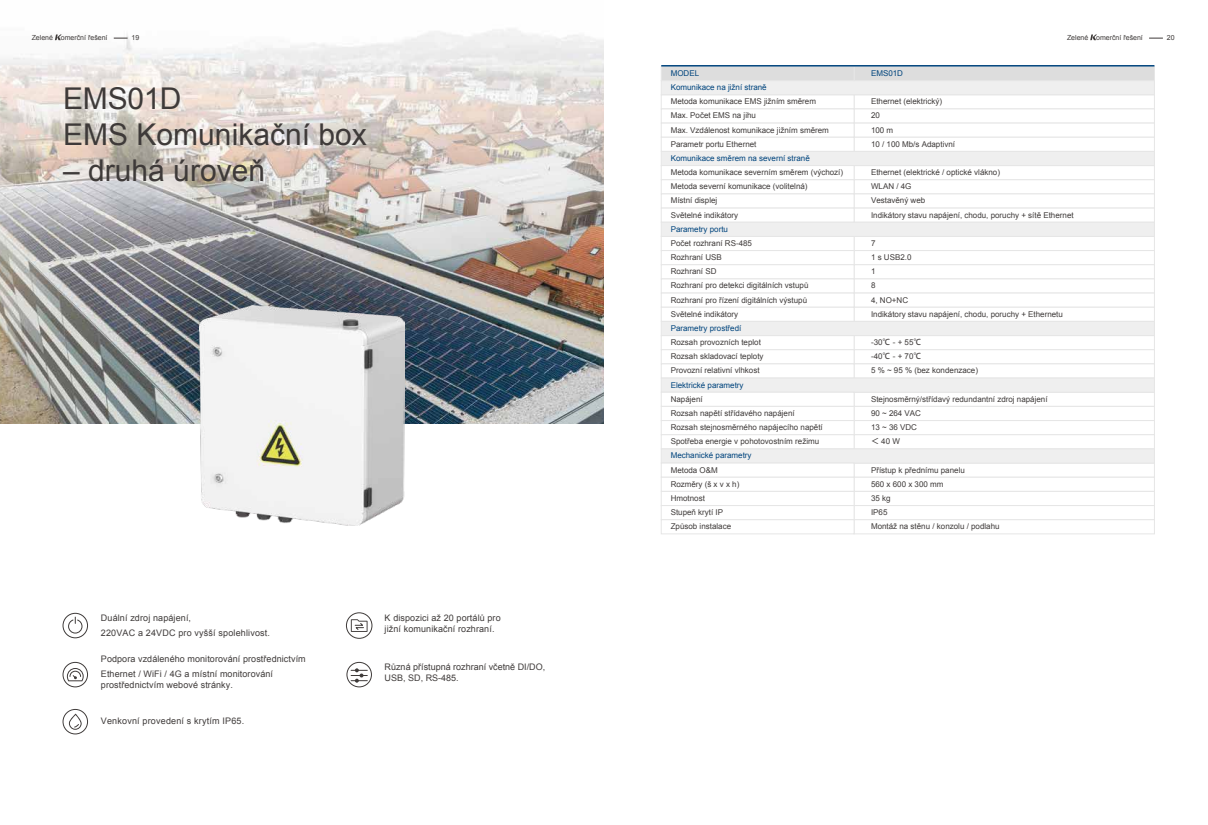
<style>
.page{position:relative;width:1208px;height:825px;background:#fff}
.page>*{position:absolute;margin:0;border:0;box-sizing:border-box;transform-origin:0 0}
.t1{font:30px/36px "Arial";color:#3e3a39}
.t2{font:9px/10.8px "Arial";letter-spacing:.01em;color:#3f3b3a}
.t3{font:8px/14.2px "Arial";color:#3f3b3a}
.t4{font:8px "Arial";color:#00447d}
.t5{font:7px "Arial";color:#3e3a39}
.s1{font-family:"Mi Sans Normal G Bpc EUC H"}
</style>
<div class="page">
<img style="left:0;top:29px;width:604px;height:394px">
<div style="left:854px;top:95px;width:300px;height:14px;background:#fff;border:1px solid #e6e6e6"></div>
<div style="left:854px;top:109px;width:300px;height:14px;background:#fff;border:1px solid #e6e6e6"></div>
<div style="left:854px;top:123px;width:300px;height:14px;background:#fff;border:1px solid #e6e6e6"></div>
<div style="left:854px;top:137px;width:300px;height:15px;background:#fff;border:1px solid #e6e6e6"></div>
<div style="left:854px;top:165px;width:300px;height:15px;background:#fff;border:1px solid #e6e6e6"></div>
<div style="left:854px;top:180px;width:300px;height:14px;background:#fff;border:1px solid #e6e6e6"></div>
<div style="left:854px;top:194px;width:300px;height:14px;background:#fff;border:1px solid #e6e6e6"></div>
<div style="left:854px;top:208px;width:300px;height:14px;background:#fff;border:1px solid #e6e6e6"></div>
<div style="left:854px;top:250px;width:300px;height:15px;background:#fff;border:1px solid #e6e6e6"></div>
<div style="left:854px;top:265px;width:300px;height:14px;background:#fff;border:1px solid #e6e6e6"></div>
<div style="left:854px;top:279px;width:300px;height:14px;background:#fff;border:1px solid #e6e6e6"></div>
<div style="left:854px;top:293px;width:300px;height:14px;background:#fff;border:1px solid #e6e6e6"></div>
<div style="left:854px;top:307px;width:300px;height:15px;background:#fff;border:1px solid #e6e6e6"></div>
<div style="left:854px;top:335px;width:300px;height:15px;background:#fff;border:1px solid #e6e6e6"></div>
<div style="left:854px;top:350px;width:300px;height:14px;background:#fff;border:1px solid #e6e6e6"></div>
<div style="left:854px;top:364px;width:300px;height:14px;background:#fff;border:1px solid #e6e6e6"></div>
<div style="left:854px;top:392px;width:300px;height:14px;background:#fff;border:1px solid #e6e6e6"></div>
<div style="left:854px;top:406px;width:300px;height:15px;background:#fff;border:1px solid #e6e6e6"></div>
<div style="left:854px;top:420px;width:300px;height:15px;background:#fff;border:1px solid #e6e6e6"></div>
<div style="left:854px;top:435px;width:300px;height:14px;background:#fff;border:1px solid #e6e6e6"></div>
<div style="left:854px;top:463px;width:300px;height:14px;background:#fff;border:1px solid #e6e6e6"></div>
<div style="left:854px;top:477px;width:300px;height:14px;background:#fff;border:1px solid #e6e6e6"></div>
<div style="left:854px;top:491px;width:300px;height:15px;background:#fff;border:1px solid #e6e6e6"></div>
<div style="left:854px;top:505px;width:300px;height:15px;background:#fff;border:1px solid #e6e6e6"></div>
<div style="left:854px;top:520px;width:300px;height:14px;background:#fff;border:1px solid #e6e6e6"></div>
<div style="left:661px;top:95px;width:193px;height:14px;background:#fff;border:1px solid #e6e6e6"></div>
<div style="left:661px;top:109px;width:193px;height:14px;background:#fff;border:1px solid #e6e6e6"></div>
<div style="left:661px;top:123px;width:193px;height:14px;background:#fff;border:1px solid #e6e6e6"></div>
<div style="left:661px;top:137px;width:193px;height:15px;background:#fff;border:1px solid #e6e6e6"></div>
<svg style="left:661px;top:151px;width:493px;height:15px"></svg>
<div style="left:661px;top:165px;width:193px;height:15px;background:#fff;border:1px solid #e6e6e6"></div>
<div style="left:661px;top:180px;width:193px;height:14px;background:#fff;border:1px solid #e6e6e6"></div>
<div style="left:661px;top:194px;width:193px;height:14px;background:#fff;border:1px solid #e6e6e6"></div>
<div style="left:661px;top:208px;width:193px;height:14px;background:#fff;border:1px solid #e6e6e6"></div>
<div style="left:661px;top:250px;width:193px;height:15px;background:#fff;border:1px solid #e6e6e6"></div>
<div style="left:661px;top:265px;width:193px;height:14px;background:#fff;border:1px solid #e6e6e6"></div>
<div style="left:661px;top:279px;width:193px;height:14px;background:#fff;border:1px solid #e6e6e6"></div>
<div style="left:661px;top:293px;width:193px;height:14px;background:#fff;border:1px solid #e6e6e6"></div>
<div style="left:661px;top:307px;width:193px;height:15px;background:#fff;border:1px solid #e6e6e6"></div>
<div style="left:661px;top:335px;width:193px;height:15px;background:#fff;border:1px solid #e6e6e6"></div>
<div style="left:661px;top:350px;width:193px;height:14px;background:#fff;border:1px solid #e6e6e6"></div>
<div style="left:661px;top:364px;width:193px;height:14px;background:#fff;border:1px solid #e6e6e6"></div>
<div style="left:661px;top:222px;width:493px;height:15px;background:#efefef"></div>
<svg style="left:661px;top:321px;width:493px;height:15px"></svg>
<div style="left:661px;top:378px;width:493px;height:14px;background:#efefef"></div>
<div style="left:661px;top:392px;width:193px;height:14px;background:#fff;border:1px solid #e6e6e6"></div>
<div style="left:661px;top:406px;width:193px;height:15px;background:#fff;border:1px solid #e6e6e6"></div>
<div style="left:661px;top:420px;width:193px;height:15px;background:#fff;border:1px solid #e6e6e6"></div>
<div style="left:661px;top:435px;width:193px;height:14px;background:#fff;border:1px solid #e6e6e6"></div>
<div style="left:661px;top:449px;width:493px;height:14px;background:#efefef"></div>
<div style="left:661px;top:463px;width:193px;height:14px;background:#fff;border:1px solid #e6e6e6"></div>
<div style="left:661px;top:477px;width:193px;height:14px;background:#fff;border:1px solid #e6e6e6"></div>
<div style="left:661px;top:491px;width:193px;height:15px;background:#fff;border:1px solid #e6e6e6"></div>
<div style="left:661px;top:505px;width:193px;height:15px;background:#fff;border:1px solid #e6e6e6"></div>
<div style="left:661px;top:520px;width:193px;height:14px;background:#fff;border:1px solid #e6e6e6"></div>
<svg style="left:661px;top:67px;width:493px;height:28px"></svg>
<div style="left:661px;top:66px;width:193px;height:15px;background:#ddd"></div>
<hr style="left:661px;top:65px;width:493px;height:2px;background:#00447d">
<svg style="left:351px;top:619px;width:16px;height:13px"></svg>
<div style="left:346px;top:612px;width:26px;height:27px;border:1px solid #3f3b3a;border-radius:50%"></div>
<svg style="left:63px;top:662px;width:25px;height:25px"></svg>
<svg style="left:62px;top:709px;width:26px;height:25px"></svg>
<svg style="left:346px;top:662px;width:26px;height:25px"></svg>
<svg style="left:63px;top:613px;width:25px;height:25px"></svg>
<img style="left:200px;top:306px;width:205px;height:220px">
<svg style="left:55px;top:34px;width:7px;height:6px"></svg>
<svg style="left:1090px;top:34px;width:7px;height:6px"></svg>
<p class="t5" style="left:32px;top:33px;width:77px">Zelené omerční řešení</p>
<p class="t5" style="left:132px;top:33px;width:9px">19</p>
<p class="t5" style="left:1067px;top:33px;width:77px">Zelené omerční řešení</p>
<p class="t5" style="left:1167px;top:33px;width:9px">20</p>
<h1 class="t1" style="left:63px;top:80px;width:305px">EMS01D<br>EMS Komunikační box</h1>
<h1 class="t1" style="left:63px;top:152px;width:203px">– druhá úroveň</h1>
<p class="t2" style="left:101px;top:610px;width:171px;line-height:15px">Duální zdroj napájení,<br>220VAC a 24VDC pro vyšší spolehlivost.</p>
<p class="t2" style="left:101px;top:652px;width:206px;line-height:15px">Podpora vzdáleného monitorování prostřednictvím<br>Ethernet / WiFi / 4G a místní monitorování</p>
<p class="t2" style="left:101px;top:679px;width:134px">prostřednictvím webové stránky.</p>
<p class="t2" style="left:101px;top:716px;width:145px">Venkovní provedení s krytím IP65.</p>
<p class="t2" style="left:385px;top:612px;width:118px">K dispozici až 20 portálů pro jižní komunikační rozhraní.</p>
<p class="t2" style="left:385px;top:661px;width:162px">Různá přístupná rozhraní včetně DI/DO,<br>USB, SD, RS-485.</p>
<p class="t4" style="left:670px;top:68px;width:30px">MODEL</p>
<p class="t3" style="left:670px;top:94px;width:160px">Metoda komunikace EMS jižním směrem<br>Max. Počet EMS na jihu<br>Max. Vzdálenost komunikace jižním směrem<br>Parametr portu Ethernet</p>
<p class="t3" style="left:670px;top:165px;width:174px">Metoda komunikace severním směrem (výchozí)<br>Metoda severní komunikace (volitelná)</p>
<p class="t4" style="left:670px;top:82px;width:98px">Komunikace na jižní straně</p>
<p class="t4" style="left:670px;top:153px;width:141px">Komunikace směrem na severní straně</p>
<p class="t3" style="left:670px;top:194px;width:69px">Místní displej<br>Světelné indikátory</p>
<p class="t3" style="left:670px;top:236px;width:139px">Počet rozhraní RS-485<br>Rozhraní USB<br>Rozhraní SD<br>Rozhraní pro detekci digitálních vstupů<br>Rozhraní pro řízení digitálních výstupů<br>Světelné indikátory</p>
<p class="t4" style="left:670px;top:224px;width:59px">Parametry portu</p>
<p class="t4" style="left:670px;top:323px;width:72px">Parametry prostředí</p>
<p class="t3" style="left:670px;top:335px;width:94px">Rozsah provozních teplot<br>Rozsah skladovací teploty<br>Provozní relativní vlhkost</p>
<p class="t3" style="left:670px;top:392px;width:154px">Napájení<br>Rozsah napětí střídavého napájení<br>Rozsah stejnosměrného napájecího napětí</p>
<p class="t4" style="left:670px;top:379px;width:74px">Elektrické parametry</p>
<p class="t3" style="left:670px;top:434px;width:150px">Spotřeba energie v pohotovostním režimu</p>
<p class="t3" style="left:670px;top:463px;width:70px">Metoda O&amp;M<br>Rozměry (š x v x h)<br>Hmotnost<br>Stupeň krytí IP<br>Způsob instalace</p>
<p class="t4" style="left:670px;top:450px;width:82px">Mechanické parametry</p>
<p class="t4" style="left:871px;top:68px;width:34px">EMS01D</p>
<p class="t3" style="left:871px;top:94px;width:73px">Ethernet (elektrický)</p>
<p class="t3" style="left:871px;top:123px;width:24px">100 m</p>
<p class="t3" style="left:871px;top:109px;width:10px">20</p>
<p class="t3" style="left:871px;top:137px;width:86px">10 / 100 Mb/s Adaptivní</p>
<p class="t3" style="left:871px;top:165px;width:130px">Ethernet (elektrické / optické vlákno)<br>WLAN / 4G</p>
<p class="t3" style="left:871px;top:194px;width:56px">Vestavěný web</p>
<p class="t3" style="left:871px;top:236px;width:6px">7</p>
<p class="t3" style="left:871px;top:208px;width:204px">Indikátory stavu napájení, chodu, poruchy + sítě Ethernet</p>
<p class="t3" style="left:871px;top:250px;width:193px">1 s USB2.0<br>1<br>8<br>4, NO+NC<br>Indikátory stavu napájení, chodu, poruchy + Ethernetu</p>
<p class="t3" style="left:871px;top:335px;width:108px">-30<span class="s1">℃</span> - + 55<span class="s1">℃<br></span>-40<span class="s1">℃</span> - + 70<span class="s1">℃<br></span>5 % ~ 95 % (bez kondenzace)</p>
<p class="t3" style="left:871px;top:392px;width:178px">Stejnosměrný/střídavý redundantní zdroj napájení<br>90 ~ 264 VAC<br>13 ~ 36 VDC<br><span class="s1">＜</span> 40 W</p>
<p class="t3" style="left:871px;top:463px;width:130px">Přístup k přednímu panelu<br>560 x 600 x 300 mm<br>35 kg<br>IP65<br>Montáž na stěnu / konzolu / podlahu</p>
</div>
